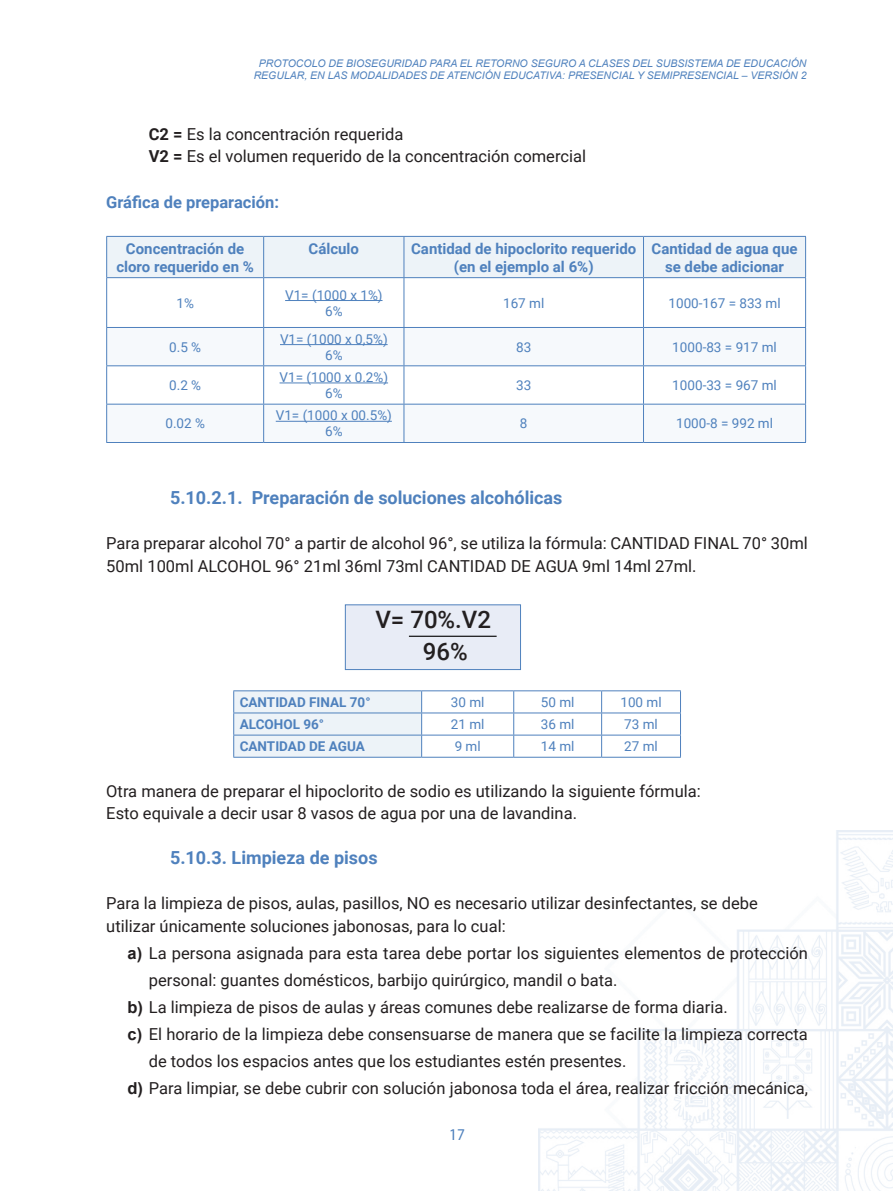
<style>
.page{position:relative;width:893px;height:1191px;background:#fff}
.page>*{position:absolute;margin:0;border:0;box-sizing:border-box;transform-origin:0 0}
.t1{font:500 24px/31.5px "Roboto";color:#231f20}
.t2{font:700 18px "Roboto";color:#4f81bd}
.t3{font:16.5px/22.5px "Roboto";color:#231f20}
.t4{font:700 16.5px "Roboto";color:#4f81bd}
.t5{font:semi-condensed 16.5px "Myriad Pro";color:#4f81bd}
.t6{font:700 15px/18px "Roboto";color:#4f81bd;text-align:center}
.t7{font:13.5px/16.2px "Roboto";color:#4f81bd;text-align:center}
.t8{font:700 13.5px "Roboto";color:#4f81bd}
.t9{font:italic 10.5px/12.6px "Arial";color:#4f81bd;text-align:center}
.s1{font-weight:700}
.s2{font-family:"Arial";font-weight:700}
</style>
<div class="page">
<img style="left:538px;top:830px;width:355px;height:361px">
<div style="left:107px;top:237px;width:698px;height:40px;background:#edf3f8"></div>
<svg style="left:107px;top:328px;width:698px;height:114px;fill:#f6f9fc"></svg>
<hr style="left:106px;top:237px;width:1px;height:40px;background:#4f81bd">
<hr style="left:106px;top:236px;width:158px;height:1px;background:#4f81bd">
<hr style="left:264px;top:236px;width:140px;height:1px;background:#4f81bd">
<hr style="left:404px;top:236px;width:239px;height:1px;background:#4f81bd">
<hr style="left:643px;top:236px;width:163px;height:1px;background:#4f81bd">
<hr style="left:263px;top:237px;width:1px;height:40px;background:#4f81bd">
<hr style="left:404px;top:237px;width:1px;height:40px;background:#4f81bd">
<hr style="left:643px;top:237px;width:1px;height:40px;background:#4f81bd">
<hr style="left:805px;top:237px;width:1px;height:40px;background:#4f81bd">
<hr style="left:106px;top:278px;width:1px;height:49px;background:#4f81bd">
<hr style="left:106px;top:277px;width:158px;height:1px;background:#4f81bd">
<hr style="left:264px;top:277px;width:140px;height:1px;background:#4f81bd">
<hr style="left:404px;top:277px;width:239px;height:1px;background:#4f81bd">
<hr style="left:643px;top:277px;width:163px;height:1px;background:#4f81bd">
<hr style="left:263px;top:278px;width:1px;height:49px;background:#4f81bd">
<hr style="left:404px;top:278px;width:1px;height:49px;background:#4f81bd">
<hr style="left:643px;top:278px;width:1px;height:49px;background:#4f81bd">
<hr style="left:805px;top:278px;width:1px;height:49px;background:#4f81bd">
<hr style="left:106px;top:328px;width:1px;height:37px;background:#4f81bd">
<hr style="left:106px;top:327px;width:158px;height:1px;background:#4f81bd">
<hr style="left:264px;top:327px;width:140px;height:1px;background:#4f81bd">
<hr style="left:404px;top:327px;width:239px;height:1px;background:#4f81bd">
<hr style="left:643px;top:327px;width:163px;height:1px;background:#4f81bd">
<hr style="left:263px;top:328px;width:1px;height:37px;background:#4f81bd">
<hr style="left:404px;top:328px;width:1px;height:37px;background:#4f81bd">
<hr style="left:643px;top:328px;width:1px;height:37px;background:#4f81bd">
<hr style="left:805px;top:328px;width:1px;height:37px;background:#4f81bd">
<hr style="left:106px;top:366px;width:1px;height:38px;background:#4f81bd">
<hr style="left:106px;top:365px;width:158px;height:1px;background:#4f81bd">
<hr style="left:264px;top:365px;width:140px;height:1px;background:#4f81bd">
<hr style="left:404px;top:365px;width:239px;height:1px;background:#4f81bd">
<hr style="left:643px;top:365px;width:163px;height:1px;background:#4f81bd">
<hr style="left:263px;top:366px;width:1px;height:38px;background:#4f81bd">
<hr style="left:404px;top:366px;width:1px;height:38px;background:#4f81bd">
<hr style="left:643px;top:366px;width:1px;height:38px;background:#4f81bd">
<hr style="left:805px;top:366px;width:1px;height:38px;background:#4f81bd">
<hr style="left:106px;top:404px;width:1px;height:38px;background:#4f81bd">
<hr style="left:106px;top:404px;width:158px;height:1px;background:#4f81bd">
<hr style="left:264px;top:404px;width:140px;height:1px;background:#4f81bd">
<hr style="left:404px;top:404px;width:239px;height:1px;background:#4f81bd">
<hr style="left:643px;top:404px;width:163px;height:1px;background:#4f81bd">
<hr style="left:263px;top:404px;width:1px;height:38px;background:#4f81bd">
<hr style="left:404px;top:404px;width:1px;height:38px;background:#4f81bd">
<hr style="left:643px;top:404px;width:1px;height:38px;background:#4f81bd">
<hr style="left:805px;top:404px;width:1px;height:38px;background:#4f81bd">
<hr style="left:106px;top:442px;width:158px;height:1px;background:#4f81bd">
<hr style="left:264px;top:442px;width:140px;height:1px;background:#4f81bd">
<hr style="left:404px;top:442px;width:239px;height:1px;background:#4f81bd">
<hr style="left:643px;top:442px;width:163px;height:1px;background:#4f81bd">
<hr style="left:285px;top:300px;width:97px;height:1px;background:#4f81bd">
<hr style="left:280px;top:344px;width:108px;height:1px;background:#4f81bd">
<hr style="left:280px;top:382px;width:108px;height:1px;background:#4f81bd">
<hr style="left:276px;top:421px;width:116px;height:1px;background:#4f81bd">
<hr style="left:233px;top:690px;width:189px;height:1px;background:#4f81bd">
<hr style="left:233px;top:757px;width:189px;height:1px;background:#4f81bd">
<svg style="left:233px;top:691px;width:189px;height:66px;background:#e4edf4"></svg>
<hr style="left:422px;top:690px;width:92px;height:1px;background:#4f81bd">
<hr style="left:514px;top:690px;width:88px;height:1px;background:#4f81bd">
<hr style="left:602px;top:690px;width:79px;height:1px;background:#4f81bd">
<svg style="left:513px;top:691px;width:1px;height:66px"></svg>
<svg style="left:601px;top:691px;width:1px;height:66px"></svg>
<svg style="left:680px;top:691px;width:1px;height:66px"></svg>
<hr style="left:422px;top:712px;width:92px;height:1px;background:#4f81bd">
<hr style="left:514px;top:712px;width:88px;height:1px;background:#4f81bd">
<hr style="left:602px;top:712px;width:79px;height:1px;background:#4f81bd">
<hr style="left:422px;top:734px;width:92px;height:1px;background:#4f81bd">
<hr style="left:514px;top:734px;width:88px;height:1px;background:#4f81bd">
<hr style="left:602px;top:734px;width:79px;height:1px;background:#4f81bd">
<hr style="left:422px;top:757px;width:92px;height:1px;background:#4f81bd">
<hr style="left:514px;top:757px;width:88px;height:1px;background:#4f81bd">
<hr style="left:602px;top:757px;width:79px;height:1px;background:#4f81bd">
<div style="left:345px;top:604px;width:176px;height:66px;background:#e8ecf6;border:1px solid #4f81bd"></div>
<hr style="left:409px;top:635px;width:88px;height:2px;background:#000">
<p class="t9" style="left:254px;top:57px;width:554px">PROTOCOLO DE BIOSEGURIDAD PARA EL RETORNO SEGURO A CLASES DEL SUBSISTEMA DE EDUCACIÓN<br>REGULAR, EN LAS MODALIDADES DE ATENCIÓN EDUCATIVA: PRESENCIAL Y SEMIPRESENCIAL – VERSIÓN 2</p>
<p class="t3" style="left:149px;top:123px;width:439px"><span class="s1">C2 =</span> Es la concentración requerida<br><span class="s1">V2 =</span> Es el volumen requerido de la concentración comercial</p>
<p class="t4" style="left:106px;top:192px;width:174px">Gráfica de preparación:</p>
<p class="t6" style="left:116px;top:239px;width:139px">Concentración de cloro requerido en %</p>
<p class="t6" style="left:309px;top:239px;width:52px">Cálculo</p>
<p class="t6" style="left:411px;top:239px;width:227px">Cantidad de hipoclorito requerido (en el ejemplo al 6%)</p>
<p class="t6" style="left:651px;top:239px;width:148px">Cantidad de agua que se debe adicionar</p>
<p class="t7" style="left:176px;top:295px;width:19px">1%</p>
<p class="t7" style="left:285px;top:287px;width:99px">V1= (1000 x 1%)<br>6%</p>
<p class="t7" style="left:503px;top:295px;width:43px">167 ml</p>
<p class="t7" style="left:668px;top:295px;width:114px">1000-167 = 833 ml</p>
<p class="t7" style="left:169px;top:339px;width:33px">0.5 %</p>
<p class="t7" style="left:280px;top:331px;width:109px">V1= (1000 x 0,5%)<br>6%</p>
<p class="t7" style="left:516px;top:339px;width:17px">83</p>
<p class="t7" style="left:672px;top:339px;width:106px">1000-83 = 917 ml</p>
<p class="t7" style="left:169px;top:377px;width:33px">0.2 %</p>
<p class="t7" style="left:280px;top:369px;width:110px">V1= (1000 x 0.2%)<br>6%</p>
<p class="t7" style="left:516px;top:377px;width:17px">33</p>
<p class="t7" style="left:672px;top:377px;width:106px">1000-33 = 967 ml</p>
<p class="t7" style="left:165px;top:416px;width:41px">0.02 %</p>
<p class="t7" style="left:276px;top:407px;width:118px">V1= (1000 x 00.5%)<br>6%</p>
<p class="t7" style="left:520px;top:416px;width:9px">8</p>
<p class="t7" style="left:676px;top:416px;width:98px">1000-8 = 992 ml</p>
<p class="t2" style="left:170px;top:488px;width:394px">5.10.2.1. Preparación de soluciones alcohólicas</p>
<p class="t3" style="left:106px;top:532px;width:703px">Para preparar alcohol 70° a partir de alcohol 96°, se utiliza la fórmula: CANTIDAD FINAL 70° 30ml<br>50ml 100ml ALCOHOL 96° 21ml 36ml 73ml CANTIDAD DE AGUA 9ml 14ml 27ml.</p>
<h1 class="t1" style="left:423px;top:604px;width:70px;text-indent:-47px">V= 70%.V2<br>96%</h1>
<p class="t8" style="left:240px;top:694px;width:132px">CANTIDAD FINAL 70°</p>
<p class="t7" style="left:451px;top:694px;width:35px">30 ml</p>
<p class="t7" style="left:541px;top:694px;width:35px">50 ml</p>
<p class="t7" style="left:620px;top:694px;width:43px">100 ml</p>
<p class="t8" style="left:240px;top:716px;width:86px">ALCOHOL 96°</p>
<p class="t7" style="left:451px;top:716px;width:35px">21 ml</p>
<p class="t7" style="left:541px;top:716px;width:35px">36 ml</p>
<p class="t7" style="left:624px;top:716px;width:35px">73 ml</p>
<p class="t8" style="left:240px;top:738px;width:127px">CANTIDAD DE AGUA</p>
<p class="t7" style="left:455px;top:738px;width:28px">9 ml</p>
<p class="t7" style="left:541px;top:738px;width:35px">14 ml</p>
<p class="t7" style="left:624px;top:738px;width:35px">27 ml</p>
<p class="t3" style="left:106px;top:779px;width:596px">Otra manera de preparar el hipoclorito de sodio es utilizando la siguiente fórmula:<br>Esto equivale a decir usar 8 vasos de agua por una de lavandina.</p>
<p class="t2" style="left:170px;top:847px;width:209px">5.10.3. Limpieza de pisos</p>
<p class="t3" style="left:106px;top:892px;width:653px">Para la limpieza de pisos, aulas, pasillos, NO es necesario utilizar desinfectantes, se debe utilizar únicamente soluciones jabonosas, para lo cual:</p>
<p class="t3" style="left:128px;top:941px;width:682px"><span class="s2">a)</span> La persona asignada para esta tarea debe portar los siguientes elementos de protección</p>
<p class="t3" style="left:149px;top:968px;width:470px">personal: guantes domésticos, barbijo quirúrgico, mandil o bata.</p>
<p class="t3" style="left:128px;top:995px;width:602px"><span class="s2">b)</span> La limpieza de pisos de aulas y áreas comunes debe realizarse de forma diaria.</p>
<p class="t3" style="left:128px;top:1022px;width:682px"><span class="s2">c)</span> El horario de la limpieza debe consensuarse de manera que se facilite la limpieza correcta</p>
<p class="t3" style="left:149px;top:1049px;width:479px">de todos los espacios antes que los estudiantes estén presentes.</p>
<p class="t3" style="left:128px;top:1076px;width:682px"><span class="s2">d)</span> Para limpiar, se debe cubrir con solución jabonosa toda el área, realizar fricción mecánica,</p>
<p class="t5" style="left:449px;top:1124px;width:17px">17</p>
</div>
